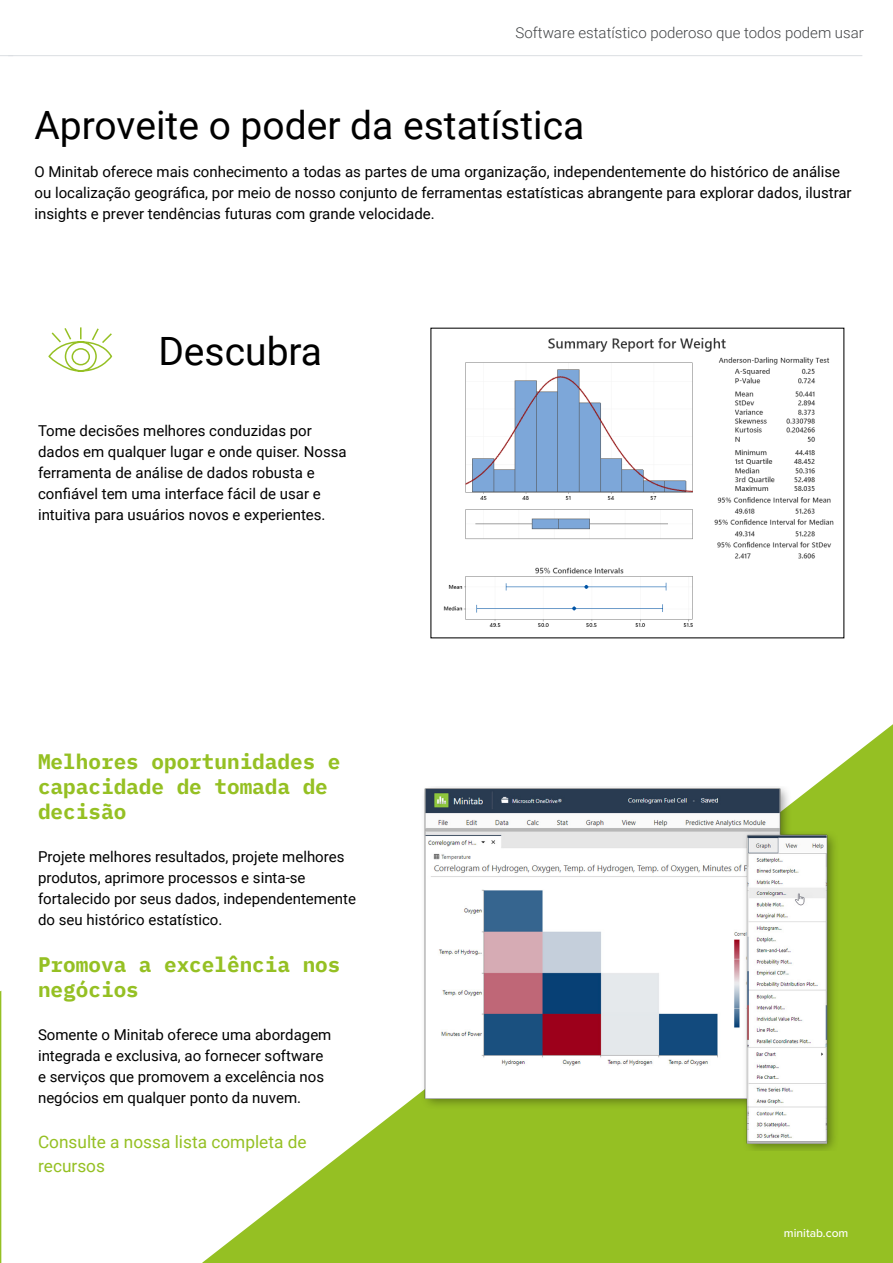
<style>
.page{position:relative;width:893px;height:1263px;background:#fff}
.page>*{position:absolute;margin:0;border:0;box-sizing:border-box;transform-origin:0 0}
.t1{font:39px "Roboto";color:#000}
.t2{font:700 21px/25.2px "IBM Plex Mono";color:#95c023}
.t3{font:17.25px/24px "Roboto";color:#95c023}
.t4{font:15px/21px "Roboto";color:#000}
.t5{font:300 15px "Roboto";color:#424446}
.t6{font:500 12px "Proxima Nova";color:#fff}
</style>
<div class="page">
<hr style="left:8px;top:55px;width:854px;height:1px;background:#dbdee2">
<svg style="left:202px;top:724px;width:691px;height:539px"></svg>
<img style="left:443px;top:337px;width:391px;height:290px">
<img style="left:422px;top:787px;width:441px;height:363px">
<svg style="left:48px;top:327px;width:65px;height:45px"></svg>
<svg style="left:0;top:991px;width:1px;height:272px"></svg>
<p class="t5" style="left:516px;top:22px;width:350px">Software estatístico poderoso que todos podem usar</p>
<h1 class="t1" style="left:34px;top:98px;width:551px">Aproveite o poder da estatística</h1>
<p class="t4" style="left:34px;top:161px;width:819px">O Minitab oferece mais conhecimento a todas as partes de uma organização, independentemente do histórico de análise ou localização geográfica, por meio de nosso conjunto de ferramentas estatísticas abrangente para explorar dados, ilustrar insights e prever tendências futuras com grande velocidade.</p>
<h1 class="t1" style="left:158px;top:323px;width:165px">Descubra</h1>
<p class="t4" style="left:38px;top:420px;width:310px">Tome decisões melhores conduzidas por dados em qualquer lugar e onde quiser. Nossa ferramenta de análise de dados robusta e confiável tem uma interface fácil de usar e intuitiva para usuários novos e experientes.</p>
<h2 class="t2" style="left:38px;top:748px;width:304px">Melhores oportunidades e capacidade de tomada de decisão</h2>
<p class="t4" style="left:38px;top:845px;width:320px">Projete melhores resultados, projete melhores produtos, aprimore processos e sinta-se fortalecido por seus dados, independentemente do seu histórico estatístico.</p>
<h2 class="t2" style="left:38px;top:951px;width:304px">Promova a excelência nos negócios</h2>
<p class="t4" style="left:38px;top:1023px;width:295px">Somente o Minitab oferece uma abordagem integrada e exclusiva, ao fornecer software e serviços que promovem a excelência nos negócios em qualquer ponto da nuvem.</p>
<p class="t3" style="left:38px;top:1129px;width:270px">Consulte a nossa lista completa de recursos</p>
<p class="t6" style="left:784px;top:1223px;width:66px">minitab.com</p>
</div>
